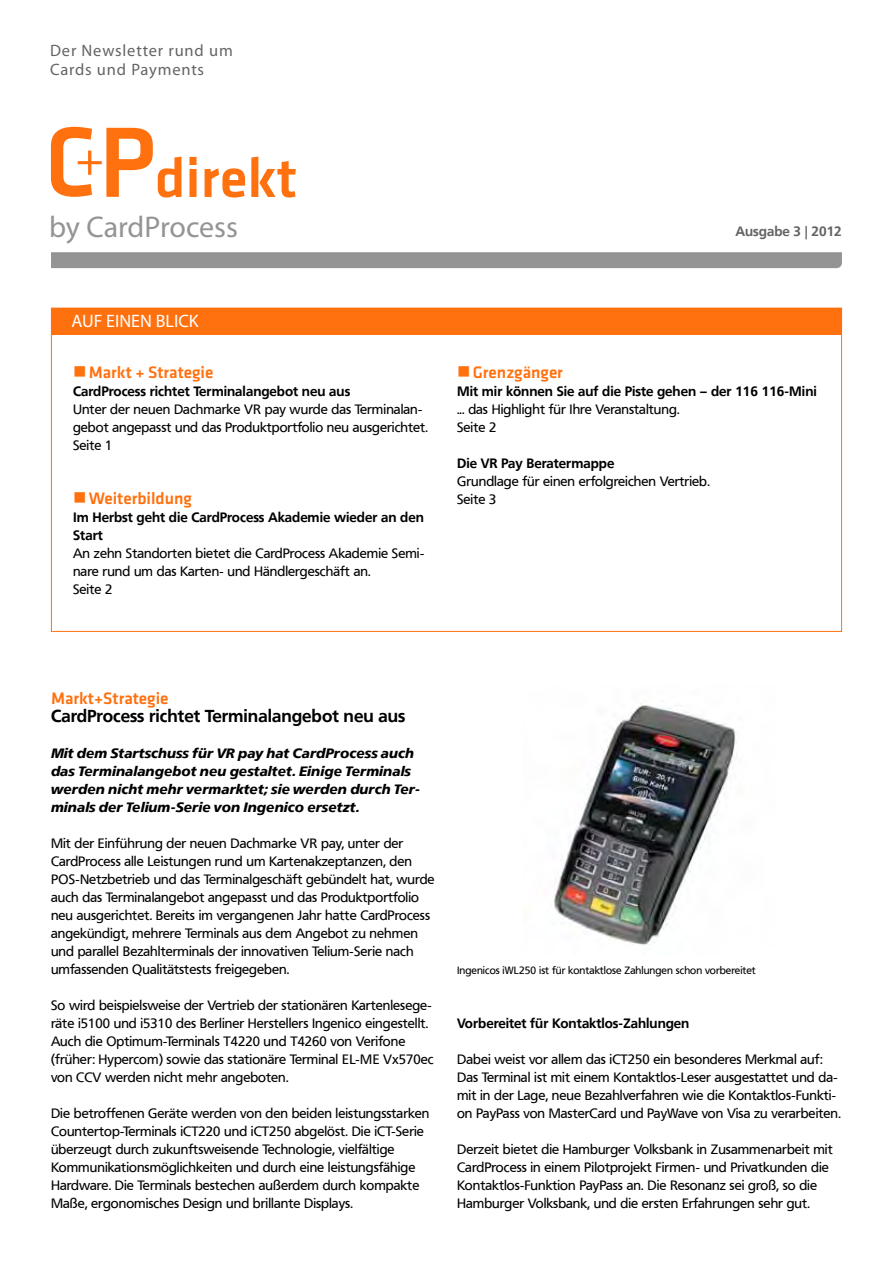
<style>
.page{position:relative;width:893px;height:1263px;background:#fff}
.page>*{position:absolute;margin:0;border:0;box-sizing:border-box;transform-origin:0 0}
.t1{font:30px "Myriad Pro";letter-spacing:-.005em;color:#949494}
.t2{font:18px "Myriad Pro";color:#fff}
.t3{font:500 17.25px "Klavika";color:#ff710f}
.t4{font:700 17.25px "Frutiger VR";color:#000}
.t5{font:16.5px/19.5px "Myriad Pro";letter-spacing:.05em;color:#646464}
.t6{font:13.5px/18px "Frutiger VR";color:#000}
.t7{font:700 13.5px/18px "Frutiger VR";color:#000}
.t8{font:italic 700 13.5px/18px "Frutiger VR";color:#000}
.t9{font:700 13.5px "Frutiger VR";color:#646464}
.t10{font:10.5px "Frutiger VR";color:#000}
</style>
<div class="page">
<div style="left:51px;top:252px;width:791px;height:16px;background:#949494"></div>
<svg style="left:51px;top:127px;width:130px;height:71px"></svg>
<svg style="left:190px;top:157px;width:7px;height:40px"></svg>
<svg style="left:205px;top:168px;width:40px;height:30px"></svg>
<svg style="left:251px;top:157px;width:45px;height:41px"></svg>
<div style="left:51px;top:308px;width:791px;height:26px;background:#ff710f"></div>
<img style="left:554px;top:703px;width:183px;height:243px">
<p class="t5" style="left:50px;top:40px;width:184px">Der Newsletter rund um<br>Cards und Payments</p>
<h1 class="t1" style="left:49px;top:208px;width:190px">by CardProcess</h1>
<h2 class="t2" style="left:72px;top:310px;width:129px">AUF EINEN BLICK</h2>
<p class="t3" style="left:89px;top:361px;width:126px">Markt + Strategie</p>
<p class="t7" style="left:73px;top:383px;width:279px">CardProcess richtet Terminalangebot neu aus</p>
<p class="t6" style="left:73px;top:401px;width:357px">Unter der neuen Dachmarke VR pay wurde das Terminalan-- gebot angepasst und das Produktportfolio neu ausgerichtet.<br>Seite 1</p>
<p class="t3" style="left:89px;top:487px;width:105px">Weiterbildung</p>
<p class="t7" style="left:73px;top:509px;width:352px">Im Herbst geht die CardProcess Akademie wieder an den<br>Start</p>
<p class="t6" style="left:73px;top:545px;width:353px">An zehn Standorten bietet die CardProcess Akademie Semi-- nare rund um das Karten-- und Händlergeschäft an.<br>Seite 2</p>
<p class="t9" style="left:735px;top:223px;width:108px">Ausgabe 3 | 2012</p>
<p class="t3" style="left:473px;top:361px;width:92px">Grenzgänger</p>
<p class="t7" style="left:457px;top:383px;width:361px">Mit mir können Sie auf die Piste gehen – der 116 116--Mini</p>
<p class="t6" style="left:457px;top:401px;width:224px">... das Highlight für Ihre Veranstaltung.<br>Seite 2</p>
<p class="t7" style="left:457px;top:455px;width:159px">Die VR Pay Beratermappe</p>
<p class="t6" style="left:457px;top:473px;width:254px">Grundlage für einen erfolgreichen Vertrieb.<br>Seite 3</p>
<p class="t3" style="left:51px;top:686px;width:119px">Markt+Strategie</p>
<p class="t4" style="left:51px;top:705px;width:356px">CardProcess richtet Terminalangebot neu aus</p>
<p class="t8" style="left:51px;top:744px;width:370px">Mit dem Startschuss für VR pay hat CardProcess auch das Terminalangebot neu gestaltet. Einige Terminals werden nicht mehr vermarktet;; sie werden durch Ter-- minals der Telium--Serie von Ingenico ersetzt.</p>
<p class="t6" style="left:51px;top:834px;width:385px">Mit der Einführung der neuen Dachmarke VR pay, unter der CardProcess alle Leistungen rund um Kartenakzeptanzen, den POS--Netzbetrieb und das Terminalgeschäft gebündelt hat, wurde auch das Terminalangebot angepasst und das Produktportfolio neu ausgerichtet. Bereits im vergangenen Jahr hatte CardProcess angekündigt, mehrere Terminals aus dem Angebot zu nehmen und parallel Bezahlterminals der innovativen Telium--Serie nach umfassenden Qualitätstests freigegeben.</p>
<p class="t6" style="left:51px;top:996px;width:384px">So wird beispielsweise der Vertrieb der stationären Kartenlesege-- räte i5100 und i5310 des Berliner Herstellers Ingenico eingestellt.<br>Auch die Optimum--Terminals T4220 und T4260 von Verifone (früher: Hypercom) sowie das stationäre Terminal EL--ME Vx570ec von CCV werden nicht mehr angeboten.</p>
<p class="t6" style="left:51px;top:1104px;width:380px">Die betroffenen Geräte werden von den beiden leistungsstarken Countertop--Terminals iCT220 und iCT250 abgelöst. Die iCT--Serie überzeugt durch zukunftsweisende Technologie, vielfältige Kommunikationsmöglichkeiten und durch eine leistungsfähige Hardware. Die Terminals bestechen außerdem durch kompakte Maße, ergonomisches Design und brillante Displays.</p>
<p class="t10" style="left:457px;top:964px;width:300px">Ingenicos iWL250 ist für kontaktlose Zahlungen schon vorbereitet</p>
<p class="t7" style="left:457px;top:1014px;width:234px">Vorbereitet für Kontaktlos--Zahlungen</p>
<p class="t6" style="left:457px;top:1050px;width:385px">Dabei weist vor allem das iCT250 ein besonderes Merkmal auf:<br>Das Terminal ist mit einem Kontaktlos--Leser ausgestattet und da-- mit in der Lage, neue Bezahlverfahren wie die Kontaktlos--Funkti-- on PayPass von MasterCard und PayWave von Visa zu verarbeiten.</p>
<p class="t6" style="left:457px;top:1140px;width:377px">Derzeit bietet die Hamburger Volksbank in Zusammenarbeit mit CardProcess in einem Pilotprojekt Firmen-- und Privatkunden die Kontaktlos--Funktion PayPass an. Die Resonanz sei groß, so die Hamburger Volksbank, und die ersten Erfahrungen sehr gut.</p>
</div>
